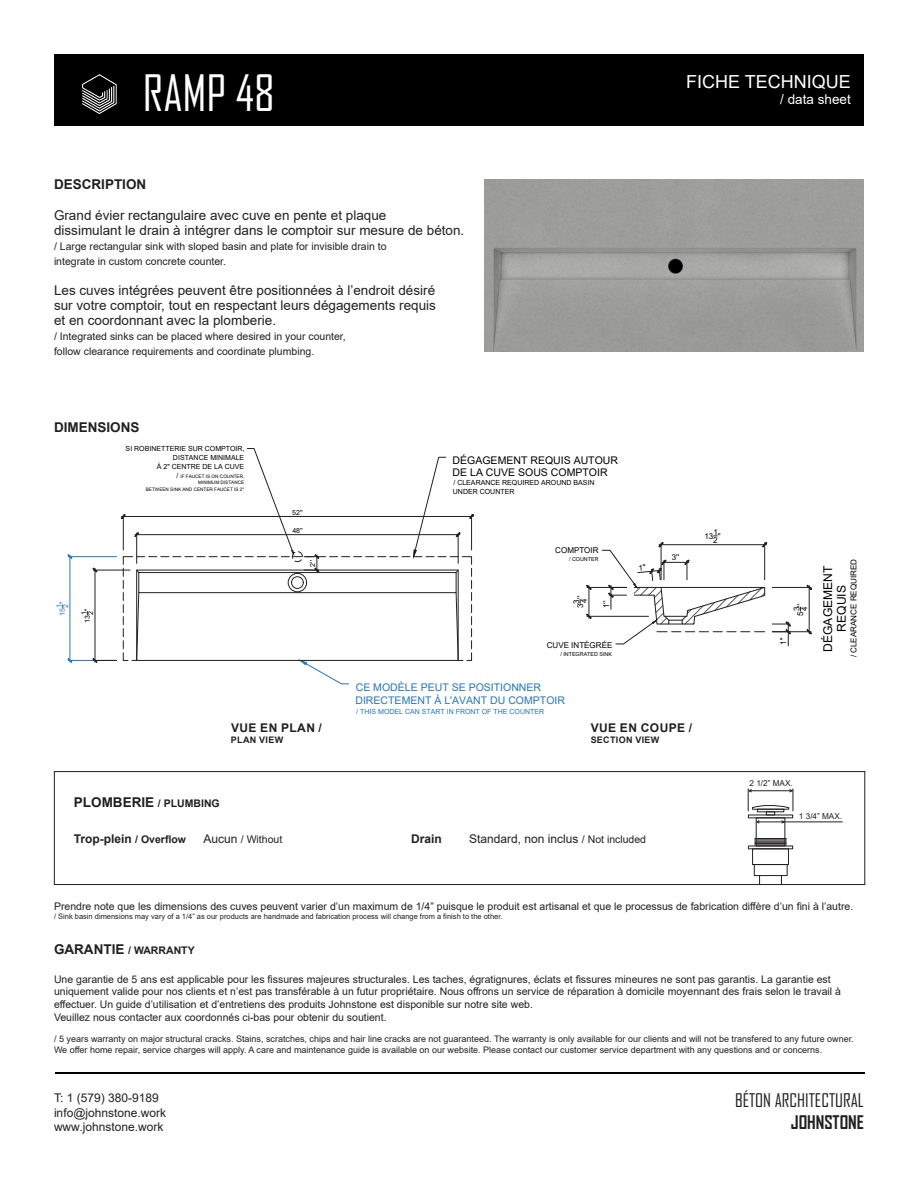
<style>
.page{position:relative;width:918px;height:1188px;background:#fff}
.page>*{position:absolute;margin:0;border:0;box-sizing:border-box;transform-origin:0 0}
.t1{font:48px "Agency FB";color:#fff}
.t2{font:18px "Agency FB";color:#231f20}
.t3{font:18px "Arial";color:#fff}
.t4{font:700 18px "Agency FB";color:#231f20}
.t5{font:13.5px "Arial";color:#231f20}
.t6{font:700 13.5px "Arial";color:#231f20}
.t7{font:13.5px "Arial";color:#fff}
.t8{font:12px "Arial";color:#231f20}
.t9{font:700 12px "Arial";letter-spacing:.035em;color:#231f20}
.t10{font:700 12px "Arial";color:#231f20}
.t11{font:12px/13.6px "Arial";color:#000;text-align:center}
.t12{font:10.5px/12.6px "Arial";color:#231f20}
.t13{font:10.5px/13.6px "Arial";color:#2776bb}
.t14{font:10.5px/11.9px "Arial";color:#000}
.t15{font:700 10.5px "Arial";color:#231f20}
.t16{font:9px/10.8px "Arial";color:#231f20}
.t17{font:700 9px "Arial";letter-spacing:.035em;color:#231f20}
.t18{font:8.1px/7.6px "Arial";color:#000}
.t19{font:8.1px "Arial";color:#231f20}
.t20{font:7.5px "Arial";color:#231f20}
.t21{font:7.05px/8.4px "Arial";color:#000}
.t22{font:7.05px/6.8px "Arial";color:#2776bb}
.t23{font:5.4px "Arial";color:#000}
.t24{font:4.65px/6.8px "Arial";color:#000;text-align:right}
.s1{font-size:7.05px}
.s2{font-size:10.5px}
.s3{font-size:12px}
.s4{font-size:13.5px}
</style>
<div class="page">
<div style="left:54px;top:54px;width:810px;height:72px;background:#000"></div>
<img style="left:82px;top:75px;width:35px;height:38px">
<hr style="left:68px;top:556px;width:49px;height:1px;background:#2776bb">
<hr style="left:68px;top:660px;width:49px;height:1px;background:#2776bb">
<hr style="left:70px;top:555px;width:1px;height:107px;background:#2776bb">
<svg style="left:67px;top:554px;width:6px;height:5px"></svg>
<svg style="left:67px;top:658px;width:6px;height:5px"></svg>
<svg style="left:87px;top:448px;width:387px;height:236px"></svg>
<hr style="left:587px;top:587px;width:40px;height:1px;background:#231f20">
<hr style="left:587px;top:616px;width:62px;height:1px;background:#231f20">
<hr style="left:589px;top:586px;width:1px;height:32px;background:#231f20">
<svg style="left:586px;top:585px;width:6px;height:5px"></svg>
<svg style="left:586px;top:613px;width:6px;height:6px"></svg>
<hr style="left:772px;top:587px;width:39px;height:1px;background:#231f20">
<hr style="left:772px;top:631px;width:39px;height:1px;background:#231f20">
<hr style="left:809px;top:586px;width:1px;height:48px;background:#231f20">
<svg style="left:806px;top:585px;width:6px;height:5px"></svg>
<svg style="left:806px;top:629px;width:6px;height:6px"></svg>
<hr style="left:55px;top:1072px;width:810px;height:2px;background:#000">
<img style="left:484px;top:179px;width:380px;height:173px">
<div style="left:54px;top:771px;width:811px;height:114px;border:1px solid #231f20"></div>
<div style="left:748px;top:846px;width:45px;height:3px;border:1px solid #231f20"></div>
<div style="left:752px;top:849px;width:37px;height:16px;border:1px solid #231f20"></div>
<div style="left:754px;top:864px;width:33px;height:12px;border:1px solid #231f20"></div>
<svg style="left:748px;top:789px;width:46px;height:34px"></svg>
<hr style="left:784px;top:822px;width:58px;height:1px;background:#231f20">
<hr style="left:755px;top:838px;width:31px;height:1px;background:#231f20">
<hr style="left:755px;top:840px;width:31px;height:1px;background:#231f20">
<hr style="left:755px;top:841px;width:31px;height:1px;background:#231f20">
<hr style="left:755px;top:842px;width:31px;height:1px;background:#231f20">
<hr style="left:755px;top:843px;width:31px;height:1px;background:#231f20">
<hr style="left:755px;top:845px;width:31px;height:1px;background:#231f20">
<svg style="left:602px;top:536px;width:189px;height:110px"></svg>
<p class="t1" style="left:143px;top:64px;width:133px">RAMP 48</p>
<p class="t3" style="left:686px;top:69px;width:166px">FICHE TECHNIQUE</p>
<p class="t7" style="left:780px;top:90px;width:72px">/ data sheet</p>
<p class="t6" style="left:54px;top:175px;width:94px">DESCRIPTION</p>
<p class="t5" style="left:54px;top:206px;width:334px">Grand évier rectangulaire avec cuve en pente et plaque</p>
<p class="t5" style="left:54px;top:221px;width:412px">dissimulant le drain à intégrer dans le comptoir sur mesure de béton.</p>
<p class="t12" style="left:54px;top:240px;width:334px">/ Large rectangular sink with sloped basin and plate for invisible drain to</p>
<p class="t12" style="left:54px;top:255px;width:174px">integrate in custom concrete counter.</p>
<p class="t5" style="left:54px;top:281px;width:383px">Les cuves intégrées peuvent être positionnées à l’endroit désiré</p>
<p class="t5" style="left:54px;top:296px;width:383px">sur votre comptoir, tout en respectant leurs dégagements requis</p>
<p class="t5" style="left:54px;top:311px;width:224px">et en coordonnant avec la plomberie.</p>
<p class="t12" style="left:54px;top:330px;width:293px">/ Integrated sinks can be placed where desired in your counter,</p>
<p class="t12" style="left:54px;top:345px;width:262px">follow clearance requirements and coordinate plumbing.</p>
<p class="t6" style="left:54px;top:418px;width:87px">DIMENSIONS</p>
<p class="t21" style="left:126px;top:444px;width:120px;text-align:right">SI ROBINETTERIE SUR COMPTOIR,<br>DISTANCE MINIMALE</p>
<p class="t21" style="left:157px;top:462px;width:89px">À 2" CENTRE DE LA CUVE</p>
<p class="t24" style="left:177px;top:473px;width:69px"><span class="s1">/</span> IF FAUCET IS ON COUNTER,<br>MINIMUM DISTANCE</p>
<p class="t24" style="left:146px;top:486px;width:100px">BETWEEN SINK AND CENTER FAUCET IS 2"</p>
<p class="t22" style="left:59px;top:604px;width:4px;rotate:-90deg">''</p>
<p class="t22" style="left:56px;top:608px;width:6px;rotate:-90deg">1<br>2</p>
<p class="t22" style="left:59px;top:616px;width:9px;rotate:-90deg">15</p>
<p class="t21" style="left:83px;top:611px;width:4px;rotate:-90deg">''</p>
<p class="t21" style="left:81px;top:615px;width:6px;line-height:6.8px;rotate:-90deg">1<br>2</p>
<p class="t21" style="left:83px;top:623px;width:9px;rotate:-90deg">13</p>
<p class="t21" style="left:292px;top:508px;width:12px">52''</p>
<p class="t21" style="left:292px;top:526px;width:12px">48''</p>
<p class="t21" style="left:308px;top:567px;width:8px;rotate:-90deg">2''</p>
<p class="t9" style="left:231px;top:720px;width:92px">VUE EN PLAN /</p>
<p class="t17" style="left:231px;top:733px;width:54px">PLAN VIEW</p>
<p class="t14" style="left:453px;top:454px;width:167px">DÉGAGEMENT REQUIS AUTOUR<br>DE LA CUVE SOUS COMPTOIR</p>
<p class="t21" style="left:453px;top:479px;width:143px">/ CLEARANCE REQUIRED AROUND BASIN<br>UNDER COUNTER</p>
<p class="t18" style="left:555px;top:547px;width:45px">COMPTOIR</p>
<p class="t23" style="left:569px;top:555px;width:31px">/ COUNTER</p>
<p class="t18" style="left:672px;top:554px;width:9px">3''</p>
<p class="t18" style="left:705px;top:532px;width:10px">13</p>
<p class="t18" style="left:713px;top:528px;width:6px">1<br>2</p>
<p class="t18" style="left:718px;top:532px;width:5px">''</p>
<p class="t18" style="left:576px;top:599px;width:5px;rotate:-90deg">''</p>
<p class="t18" style="left:572px;top:604px;width:6px;rotate:-90deg">3<br>4</p>
<p class="t18" style="left:576px;top:608px;width:6px;rotate:-90deg">3</p>
<p class="t18" style="left:602px;top:608px;width:9px;rotate:-90deg">1''</p>
<p class="t18" style="left:547px;top:642px;width:67px">CUVE INTÉGRÉE</p>
<p class="t23" style="left:560px;top:650px;width:53px">/ INTEGRATED SINK</p>
<p class="t13" style="left:355px;top:680px;width:211px">CE MODÈLE PEUT SE POSITIONNER<br>DIRECTEMENT À L'AVANT DU COMPTOIR</p>
<p class="t22" style="left:356px;top:708px;width:189px">/ THIS MODEL CAN START IN FRONT OF THE COUNTER</p>
<p class="t9" style="left:591px;top:720px;width:103px">VUE EN COUPE /</p>
<p class="t17" style="left:591px;top:733px;width:70px">SECTION VIEW</p>
<p class="t6" style="left:74px;top:793px;width:147px">PLOMBERIE <span class="s2">/ PLUMBING</span></p>
<p class="t10" style="left:74px;top:830px;width:114px">Trop-plein <span class="s2">/ Overflow</span></p>
<p class="t12" style="left:204px;top:833px;width:80px"><span class="s3">Aucun</span> / Without</p>
<p class="t9" style="left:411px;top:830px;width:32px">Drain</p>
<p class="t8" style="left:469px;top:831px;width:178px">Standard, non inclus <span class="s2">/ Not included</span></p>
<p class="t18" style="left:797px;top:607px;width:5px;rotate:-90deg">''</p>
<p class="t18" style="left:793px;top:611px;width:6px;rotate:-90deg">3<br>4</p>
<p class="t18" style="left:797px;top:616px;width:6px;rotate:-90deg">5</p>
<p class="t18" style="left:780px;top:645px;width:9px;rotate:-90deg">1''</p>
<p class="t11" style="left:821px;top:652px;width:88px;rotate:-90deg">DÉGAGEMENT<br>REQUIS</p>
<p class="t18" style="left:850px;top:657px;width:100px;rotate:-90deg">/ CLEARANCE REQUIRED</p>
<p class="t19" style="left:750px;top:778px;width:45px">2 1/2” MAX.</p>
<p class="t19" style="left:799px;top:811px;width:45px">1 3/4” MAX.</p>
<p class="t12" style="left:54px;top:900px;width:801px">Prendre note que les dimensions des cuves peuvent varier d’un maximum de 1/4” puisque le produit est artisanal et que le processus de fabrication diffère d’un fini à l’autre.</p>
<p class="t20" style="left:54px;top:911px;width:450px">/ Sink basin dimensions may vary of a 1/4” as our products are handmade and fabrication process will change from a finish to the other.</p>
<p class="t15" style="left:54px;top:943px;width:142px"><span class="s4">GARANTIE</span> / WARRANTY</p>
<p class="t12" style="left:54px;top:973px;width:789px">Une garantie de 5 ans est applicable pour les fissures majeures structurales. Les taches, égratignures, éclats et fissures mineures ne sont pas garantis. La garantie est uniquement valide pour nos clients et n’est pas transférable à un futur propriétaire. Nous offrons un service de réparation à domicile moyennant des frais selon le travail à</p>
<p class="t12" style="left:54px;top:998px;width:480px">effectuer. Un guide d’utilisation et d’entretiens des produits Johnstone est disponible sur notre site web.</p>
<p class="t12" style="left:54px;top:1011px;width:334px">Veuillez nous contacter aux coordonnés ci-bas pour obtenir du soutient.</p>
<p class="t16" style="left:54px;top:1034px;width:801px">/ 5 years warranty on major structural cracks. Stains, scratches, chips and hair line cracks are not guaranteed. The warranty is only available for our clients and will not be transfered to any future owner.<br>We offer home repair, service charges will apply. A care and maintenance guide is available on our website. Please contact our customer service department with any questions and or concerns.</p>
<p class="t8" style="left:54px;top:1090px;width:106px">T: 1 (579) 380-9189</p>
<p class="t8" style="left:54px;top:1104px;width:114px">info@johnstone.work</p>
<p class="t8" style="left:54px;top:1118px;width:111px">www.johnstone.work</p>
<p class="t2" style="left:735px;top:1089px;width:131px">BÉTON ARCHITECTURAL</p>
<p class="t4" style="left:791px;top:1111px;width:75px">JOHNSTONE</p>
</div>
